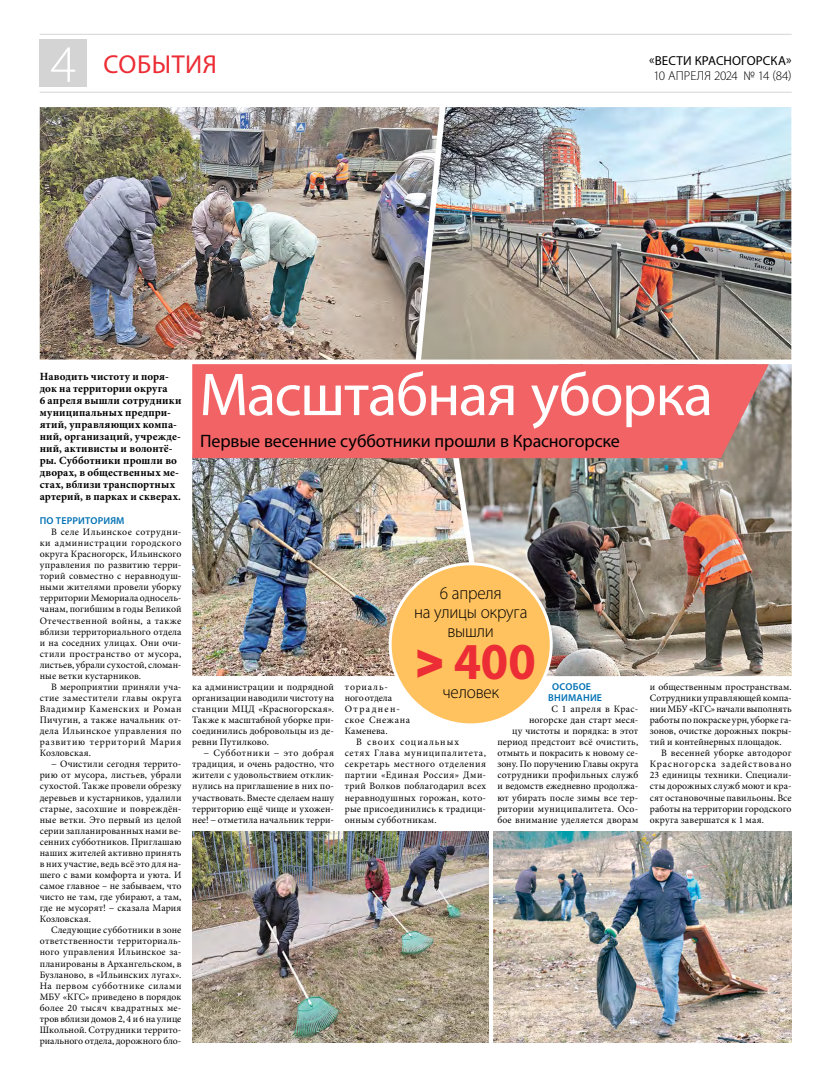
<style>
.page{position:relative;width:820px;height:1078px;background:#fff}
.page>*{position:absolute;margin:0;border:0;box-sizing:border-box;transform-origin:0 0}
.t1{font:61px "Myriad Pro";letter-spacing:-.02em;color:#fff}
.t2{font:300 53px "Myriad Pro";color:#fff}
.t3{font:700 52px "Myriad Pro";color:#ec2d35;scale:.95 1}
.t4{font:26px "Myriad Pro";letter-spacing:.02em;color:#ec2d35}
.t5{font:18px "Myriad Pro";letter-spacing:-.01em;color:#000}
.t6{font:300 18px/19px "Myriad Pro";letter-spacing:-.015em;color:#000;text-align:center;scale:.95 1}
.t7{font:13px "Myriad Pro";letter-spacing:.01em;color:#000}
.t8{font:300 13px "Myriad Pro";letter-spacing:-.005em;color:#000}
.t9{font:700 11px/12px "Minion Pro";letter-spacing:.015em;color:#000}
.t10{font:600 10px/11px "Myriad Pro";letter-spacing:.015em;color:#0071b3}
.t11{font:9.8px/11.1px "Minion Pro";letter-spacing:.015em;color:#000;text-align:justify}
.t12{font:9.8px/11.1px "Minion Pro";letter-spacing:.04em;color:#000}
.t13{font:9.8px/11.1px "Minion Pro";letter-spacing:.055em;color:#000}
.s1{font-family:"Plumb Black C";font-weight:400}
</style>
<div class="page">
<hr style="left:40px;top:92px;width:751px;height:1px;background:#d4d4d5">
<hr style="left:40px;top:34px;width:751px;height:1px;background:#d4d4d5">
<div style="left:40px;top:40px;width:47px;height:47px;background:#d4d4d5"></div>
<img style="left:192px;top:458px;width:260px;height:218px">
<img style="left:452px;top:364px;width:339px;height:312px">
<img style="left:493px;top:831px;width:298px;height:211px">
<img style="left:192px;top:831px;width:296px;height:211px">
<img style="left:40px;top:107px;width:381px;height:252px">
<img style="left:421px;top:107px;width:370px;height:252px">
<div style="left:192px;top:364px;width:576px;height:94px;background:#f16365"></div>
<div style="left:390px;top:563px;width:161px;height:161px;background:#ffc25e;border-radius:50%"></div>
<div style="left:388px;top:562px;width:164px;height:164px;border:3px solid #fff;border-radius:50%"></div>
<h2 class="t2" style="left:50px;top:32px;width:27px">4</h2>
<h3 class="t7" style="left:649px;top:53px;width:144px">«ВЕСТИ КРАСНОГОРСКА»</h3>
<h3 class="t4" style="left:103px;top:48px;width:115px">СОБЫТИЯ</h3>
<h3 class="t8" style="left:653px;top:68px;width:140px">10 АПРЕЛЯ 2024 № 14 (84)</h3>
<p class="t9" style="left:40px;top:370px;width:143px">Наводить чистоту и поря&shy;док на территории округа<br>6 апреля вышли сотрудники муниципальных предпри&shy;ятий, управляющих компа&shy;ний, организаций, учрежде&shy;ний, активисты и волонтё&shy;ры. Субботники прошли во дворах, в общественных ме&shy;стах, вблизи транспортных артерий, в парках и скверах.</p>
<p class="t10" style="left:40px;top:514px;width:86px">ПО ТЕРРИТОРИЯМ</p>
<p class="t11" style="left:40px;top:526px;width:143px;text-indent:11px">В селе Ильинское сотрудни&shy;ки администрации городского округа Красногорск, Ильинского управления по развитию терри&shy;торий совместно с неравнодуш&shy;ными жителями провели уборку территории Мемориала односель&shy;чанам, погибшим в годы Великой Отечественной войны, а также вблизи территориального отдела и на соседних улицах. Они очи&shy;стили пространство от мусора, листьев, убрали сухостой, сломан&shy;ные ветки кустарников.</p>
<p class="t11" style="left:40px;top:681px;width:143px;text-indent:11px">В мероприятии приняли уча&shy;стие заместители главы округа Владимир Каменских и Роман Пичугин, а также начальник от&shy;дела Ильинское управления по развитию территорий Мария Козловская.</p>
<p class="t11" style="left:40px;top:758px;width:143px;text-indent:11px">− Очистили сегодня террито&shy;рию от мусора, листьев, убрали сухостой. Также провели обрезку деревьев и кустарников, удалили старые, засохшие и повреждён&shy;ные ветки. Это первый из целой серии запланированных нами ве&shy;сенних субботников. Приглашаю наших жителей активно принять в них участие, ведь всё это для на&shy;шего с вами комфорта и уюта. И самое главное – не забываем, что чисто не там, где убирают, а там, где не мусорят! − сказала Мария Козловская.</p>
<p class="t11" style="left:40px;top:924px;width:143px;text-indent:11px">Следующие субботники в зоне ответственности территориаль&shy;ного управления Ильинское за&shy;планированы в Архангельском, в Бузланово, в «Ильинских лугах».<br>На первом субботнике силами МБУ «КГС» приведено в порядок более 20 тысяч квадратных ме&shy;тров вблизи домов 2, 4 и 6 на улице Школьной. Сотрудники террито&shy;риального отдела, дорожного бло-</p>
<h1 class="t1" style="left:199px;top:357px;width:515px">Масштабная уборка</h1>
<h3 class="t5" style="left:200px;top:429px;width:421px">Первые весенние субботники прошли в Красногорске</h3>
<p class="t11" style="left:192px;top:681px;width:143px">ка администрации и подрядной организации наводили чистоту на станции МЦД «Красногорская».<br>Также к масштабной уборке при&shy;соединились добровольцы из де&shy;ревни Путилково.</p>
<p class="t11" style="left:192px;top:747px;width:143px;text-indent:11px">− Субботники − это добрая традиция, и очень радостно, что жители с удовольствием отклик&shy;нулись на приглашение в них по&shy;участвовать. Вместе сделаем нашу территорию ещё чище и ухожен&shy;нее! − отметила начальник терри-</p>
<h3 class="t6" style="left:414px;top:583px;width:121px">6 апреля<br>на улицы округа вышли</h3>
<h3 class="t3" style="left:416px;top:627px;width:127px"><span class="s1">&gt;</span> 400</h3>
<h3 class="t6" style="left:442px;top:681px;width:61px">человек</h3>
<p class="t10" style="left:548px;top:680px;width:55px;text-indent:4px">ОСОБОЕ<br>ВНИМАНИЕ</p>
<p class="t11" style="left:497px;top:703px;width:142px;text-align:right">С 1 апреля в Крас-<br>ногорске дан старт меся-<br>цу чистоты и порядка: в этот период предстоит всё очистить, отмыть и покрасить к новому се&shy;зону. По поручению Главы округа сотрудники профильных служб и ведомств ежедневно продолжа&shy;ют убирать после зимы все тер&shy;ритории муниципалитета. Осо&shy;бое внимание уделяется дворам</p>
<p class="t13" style="left:344px;top:681px;width:67px">ториаль-<br>ного отдела<br>Отраднен&shy;ское Снежана<br>Каменева.</p>
<p class="t12" style="left:344px;top:736px;width:143px;text-indent:11px">В своих социальных сетях Глава муниципалитета, секретарь местного отделения партии «Единая Россия» Дми&shy;трий Волков поблагодарил всех неравнодушных горожан, кото&shy;рые присоединились к традици&shy;онным субботникам.</p>
<p class="t11" style="left:649px;top:681px;width:143px">и общественным пространствам.<br>Сотрудники управляющей компа&shy;нии МБУ «КГС» начали выполнять работы по покраске урн, уборке га&shy;зонов, очистке дорожных покры&shy;тий и контейнерных площадок.</p>
<p class="t11" style="left:649px;top:747px;width:143px;text-indent:11px">В весенней уборке автодорог Красногорска задействовано 23 единицы техники. Специали&shy;сты дорожных служб моют и кра&shy;сят остановочные павильоны. Все работы на территории городского округа завершатся к 1 мая.</p>
</div>
